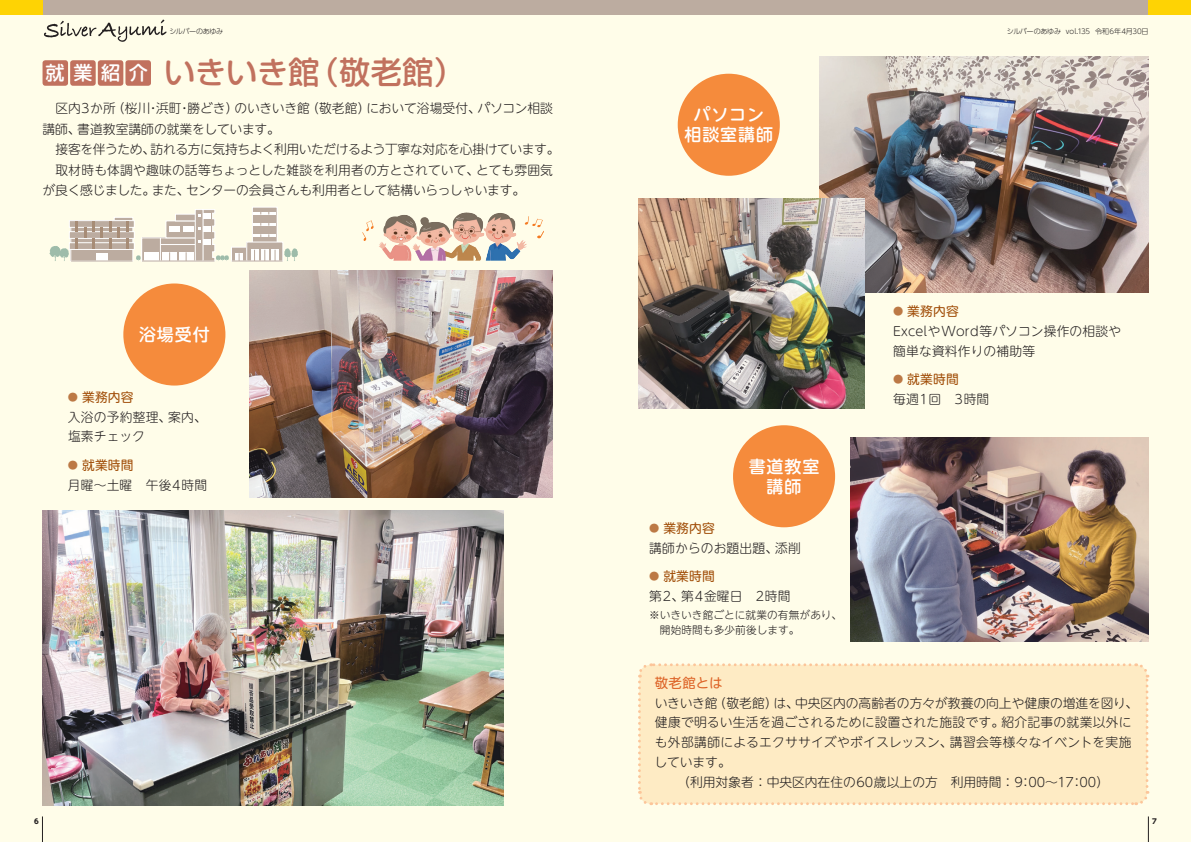
<style>
.page{position:relative;width:1191px;height:842px;background:#fffde9}
.page>*{position:absolute;margin:0;border:0;box-sizing:border-box;transform-origin:0 0}
.t1{font:500 31.2px "Soft Go Std";color:#c1715e}
.t2{font:500 17px/19.8px "UD Shin M Go Pro";letter-spacing:.05em;color:#fff;text-align:center}
.t3{font:13.5px "UD Shin M Go Pro";letter-spacing:.005em;color:#dd6327}
.t4{font:300 12.8px/19.8px "UD Shin M Go Pro";letter-spacing:.005em;color:#231f20}
.t5{font:300 12.8px/19.8px "UD Shin M Go Pro";letter-spacing:.06em;color:#231f20}
.t6{font:300 10.6px/15.6px "UD Shin M Go Pro";letter-spacing:.01em;color:#231f20}
.t7{font:300 7.1px "UD Shin Go Pro";letter-spacing:-.04em;color:#231f20}
.t8{font:700 7.1px "UD Shin Go Pro";color:#231f20}
.s1{font-size:19.1px;color:#fff}
.s2{font-weight:400;font-size:10.2px;color:#bc7945}
.s3{font-weight:400;color:#a14e09}
</style>
<div class="page">
<img style="left:249px;top:271px;width:304px;height:226px">
<img style="left:850px;top:437px;width:298px;height:204px">
<img style="left:43px;top:510px;width:461px;height:295px">
<img style="left:819px;top:57px;width:329px;height:235px">
<div style="left:638px;top:663px;width:512px;height:143px;background:#feebc4"></div>
<img style="left:638px;top:198px;width:227px;height:210px">
<div style="left:231px;top:247px;width:18px;height:14px;background:#bcaca0"></div>
<div style="left:231px;top:247px;width:19px;height:14px;border:1px solid #fff"></div>
<svg style="left:49px;top:246px;width:20px;height:15px"></svg>
<svg style="left:136px;top:255px;width:5px;height:6px"></svg>
<svg style="left:284px;top:248px;width:14px;height:13px"></svg>
<div style="left:252px;top:207px;width:25px;height:36px;background:#bcaca0"></div>
<div style="left:252px;top:207px;width:25px;height:36px;border:1px solid #fff"></div>
<div style="left:114px;top:217px;width:19px;height:9px;background:#bcaca0;border:1px solid #fff"></div>
<div style="left:71px;top:221px;width:62px;height:40px;background:#bcaca0"></div>
<div style="left:70px;top:221px;width:63px;height:40px;border:1px solid #fff"></div>
<div style="left:69px;top:221px;width:65px;height:6px;background:#bcaca0"></div>
<div style="left:69px;top:220px;width:66px;height:8px;border:1px solid #fff"></div>
<div style="left:69px;top:232px;width:65px;height:6px;background:#bcaca0"></div>
<div style="left:69px;top:231px;width:66px;height:8px;border:1px solid #fff"></div>
<div style="left:69px;top:243px;width:65px;height:6px;background:#bcaca0"></div>
<div style="left:69px;top:242px;width:66px;height:8px;border:1px solid #fff"></div>
<div style="left:96px;top:254px;width:12px;height:7px;background:#fff"></div>
<svg style="left:75px;top:239px;width:3px;height:10px"></svg>
<svg style="left:92px;top:239px;width:2px;height:10px"></svg>
<svg style="left:109px;top:239px;width:2px;height:10px"></svg>
<svg style="left:126px;top:239px;width:2px;height:10px"></svg>
<svg style="left:75px;top:221px;width:3px;height:10px"></svg>
<svg style="left:92px;top:221px;width:2px;height:10px"></svg>
<svg style="left:109px;top:221px;width:2px;height:10px"></svg>
<svg style="left:126px;top:221px;width:2px;height:10px"></svg>
<svg style="left:84px;top:228px;width:2px;height:10px"></svg>
<svg style="left:101px;top:228px;width:2px;height:10px"></svg>
<svg style="left:118px;top:228px;width:2px;height:10px"></svg>
<div style="left:142px;top:238px;width:54px;height:23px;background:#bcaca0"></div>
<div style="left:141px;top:238px;width:56px;height:23px;border:1px solid #fff"></div>
<div style="left:166px;top:221px;width:30px;height:17px;background:#bcaca0"></div>
<div style="left:166px;top:221px;width:31px;height:17px;border:1px solid #fff"></div>
<div style="left:175px;top:214px;width:21px;height:7px;background:#bcaca0"></div>
<div style="left:175px;top:214px;width:22px;height:7px;border:1px solid #fff"></div>
<div style="left:169px;top:226px;width:10px;height:6px;background:#fff"></div>
<div style="left:183px;top:226px;width:10px;height:6px;background:#fff"></div>
<div style="left:144px;top:252px;width:14px;height:9px;background:#fff"></div>
<svg style="left:160px;top:238px;width:1px;height:23px"></svg>
<svg style="left:162px;top:252px;width:15px;height:9px"></svg>
<svg style="left:179px;top:252px;width:14px;height:9px"></svg>
<div style="left:195px;top:210px;width:8px;height:51px;background:#bcaca0"></div>
<div style="left:195px;top:209px;width:8px;height:52px;border:1px solid #fff"></div>
<svg style="left:198px;top:209px;width:31px;height:53px"></svg>
<div style="left:247px;top:242px;width:36px;height:19px;background:#bcaca0"></div>
<div style="left:246px;top:242px;width:37px;height:19px;border:1px solid #fff"></div>
<svg style="left:251px;top:250px;width:7px;height:11px"></svg>
<svg style="left:235px;top:253px;width:8px;height:8px"></svg>
<svg style="left:261px;top:250px;width:7px;height:11px"></svg>
<svg style="left:271px;top:250px;width:8px;height:11px"></svg>
<hr style="left:253px;top:234px;width:23px;height:3px;background:#fff">
<hr style="left:253px;top:223px;width:23px;height:3px;background:#fff">
<hr style="left:253px;top:212px;width:23px;height:2px;background:#fff">
<hr style="left:160px;top:244px;width:35px;height:1px;background:#fff">
<hr style="left:71px;top:261px;width:61px;height:1px;background:#bcaca0">
<hr style="left:142px;top:261px;width:72px;height:1px;background:#bcaca0">
<hr style="left:232px;top:261px;width:50px;height:1px;background:#bcaca0">
<img style="left:413px;top:212px;width:53px;height:43px">
<div style="left:43px;top:60px;width:25px;height:26px;background:#c1715e;border-radius:3px"></div>
<div style="left:70px;top:60px;width:26px;height:26px;background:#c1715e;border-radius:3px"></div>
<div style="left:98px;top:60px;width:25px;height:26px;background:#c1715e;border-radius:3px"></div>
<div style="left:125px;top:60px;width:26px;height:26px;background:#c1715e;border-radius:3px"></div>
<div style="left:677px;top:74px;width:103px;height:102px;background:#f58b3c;border-radius:50%"></div>
<div style="left:733px;top:425px;width:102px;height:102px;background:#f58b3c;border-radius:50%"></div>
<div style="left:123px;top:283px;width:102px;height:103px;background:#f58b3c;border-radius:50%"></div>
<svg style="left:362px;top:220px;width:12px;height:21px"></svg>
<svg style="left:524px;top:216px;width:20px;height:22px"></svg>
<svg style="left:44px;top:20px;width:122px;height:22px"></svg>
<div style="left:43px;top:0;width:1105px;height:14px;background:#bcaca0"></div>
<div style="left:0;top:0;width:43px;height:14px;background:#fed304"></div>
<div style="left:1148px;top:0;width:43px;height:14px;background:#fed304"></div>
<svg style="left:1148px;top:816px;width:1px;height:26px"></svg>
<svg style="left:42px;top:816px;width:1px;height:26px"></svg>
<p class="t7" style="left:169px;top:26px;width:55px">シルバーのあゆみ</p>
<p class="t7" style="left:1007px;top:26px;width:143px">シルバーのあゆみ vol.135 令和6年4月30日</p>
<h1 class="t1" style="left:46px;top:50px;width:421px"><span class="s1">就業紹介</span> いきいき館（敬老館）</h1>
<p class="t4" style="left:42px;top:97px;width:519px;line-height:20.5px">　区内3か所（桜川・浜町・勝どき）のいきいき館（敬老館）において浴場受付、パソコン相談講師、書道教室講師の就業をしています。<br>　接客を伴うため、訪れる方に気持ちよく利用いただけるよう丁寧な対応を心掛けています。　取材時も体調や趣味の話等ちょっとした雑談を利用者の方とされていて、とても雰囲気が良く感じました。また、センターの会員さんも利用者として結構いらっしゃいます。</p>
<h2 class="t2" style="left:139px;top:324px;width:72px">浴場受付</h2>
<p class="t4" style="left:68px;top:386px;width:140px"><span class="s2">●</span> <span class="s3">業務内容<br></span>入浴の予約整理、案内、塩素チェック</p>
<p class="t4" style="left:68px;top:454px;width:141px"><span class="s2">●</span> <span class="s3">就業時間<br></span>月曜〜土曜　午後4時間</p>
<h2 class="t2" style="left:684px;top:104px;width:90px">パソコン相談室講師</h2>
<h2 class="t2" style="left:748px;top:456px;width:72px">書道教室講師</h2>
<p class="t4" style="left:649px;top:517px;width:153px"><span class="s2">●</span> <span class="s3">業務内容<br></span>講師からのお題出題、添削</p>
<p class="t5" style="left:649px;top:566px;width:143px"><span class="s2">●</span> <span class="s3">就業時間<br></span>第2、第4金曜日　2時間</p>
<p class="t6" style="left:660px;top:606px;width:184px;text-indent:-11px">※いきいき館ごとに就業の有無があり、開始時間も多少前後します。</p>
<p class="t4" style="left:893px;top:301px;width:229px"><span class="s2">●</span> <span class="s3">業務内容<br></span>ExcelやWord等パソコン操作の相談や簡単な資料作りの補助等</p>
<p class="t4" style="left:893px;top:369px;width:98px"><span class="s2">●</span> <span class="s3">就業時間<br></span>毎週1回　3時間</p>
<p class="t3" style="left:655px;top:672px;width:69px">敬老館とは</p>
<p class="t4" style="left:654px;top:692px;width:485px">いきいき館（敬老館）は、中央区内の高齢者の方々が教養の向上や健康の増進を図り、</p>
<p class="t4" style="left:655px;top:712px;width:478px">健康で明るい生活を過ごされるために設置された施設です。紹介記事の就業以外に</p>
<p class="t4" style="left:655px;top:732px;width:478px">も外部講師によるエクササイズやボイスレッスン、講習会等様々なイベントを実施</p>
<p class="t4" style="left:654px;top:752px;width:78px">しています。</p>
<p class="t4" style="left:677px;top:771px;width:433px">（利用対象者：中央区内在住の60歳以上の方　利用時間：9：00〜17：00）</p>
<p class="t8" style="left:34px;top:815px;width:6px">6</p>
<p class="t8" style="left:1152px;top:815px;width:6px">7</p>
</div>
